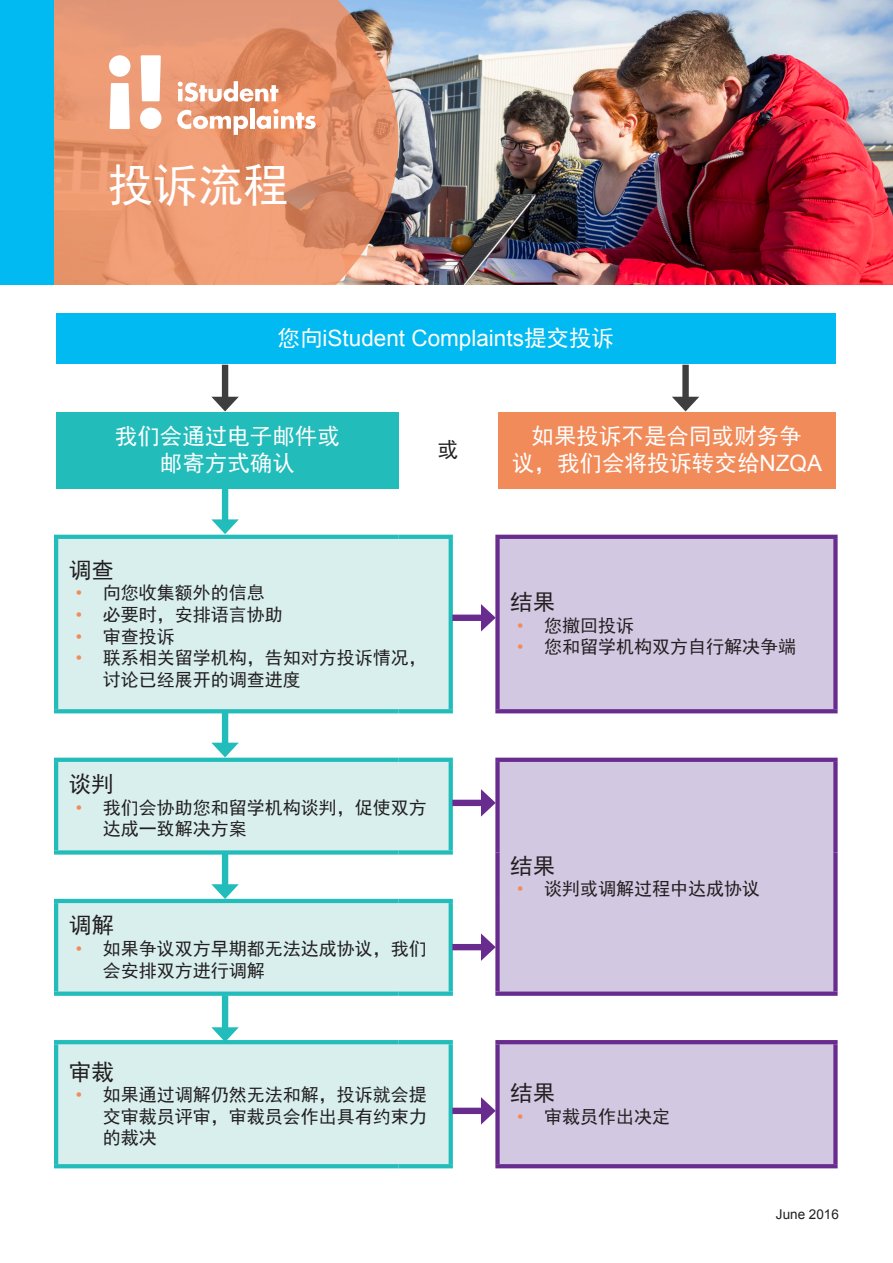
<style>
.page{position:relative;width:893px;height:1263px;background:#fff}
.page>*{position:absolute;margin:0;border:0;box-sizing:border-box;transform-origin:0 0}
.t1{font:45px "Sim Hei";color:#fff}
.Table_1{font:22.5px/27px "Sim Hei";color:#fff;text-align:center}
.Table_1-2{font:22.5px "Arial";color:#fff}
.Table_heading{font:22.5px "Sim Hei";color:#231f20}
.Table_1-3{font:21px "Sim Hei";color:#231f20}
.t2{font:18px/21.6px "Sim Hei";color:#231f20}
.t3{font:13.5px "Arial";color:#231f20}
.s1{font-family:"Sim Hei"}
.s2{font-family:"Arial";color:#f28b5a}
.s3{font-family:"Arial"}
</style>
<div class="page">
<div style="left:0;top:0;width:893px;height:285px;background:#00baf1"></div>
<img style="left:399px;top:0;width:494px;height:285px">
<svg style="left:54px;top:0;width:345px;height:285px;background:#e29470"></svg>
<div style="left:109px;top:55px;width:21px;height:22px;background:#fff;border-radius:50%"></div>
<svg style="left:110px;top:83px;width:20px;height:46px"></svg>
<div style="left:140px;top:108px;width:21px;height:21px;background:#fff;border-radius:50%"></div>
<svg style="left:141px;top:55px;width:20px;height:46px"></svg>
<svg style="left:178px;top:81px;width:100px;height:21px;background:#eebfa9"></svg>
<svg style="left:177px;top:110px;width:71px;height:25px;background:#ecb59b"></svg>
<div style="left:250px;top:108px;width:5px;height:21px;background:#fff"></div>
<svg style="left:256px;top:109px;width:60px;height:20px"></svg>
<div style="left:56px;top:313px;width:779px;height:50px;background:#00baf1"></div>
<div style="left:56px;top:412px;width:343px;height:76px;background:#22bcba"></div>
<div style="left:497px;top:412px;width:338px;height:76px;background:#f28b5a"></div>
<svg style="left:56px;top:539px;width:395px;height:625px;fill:#d8efee"></svg>
<svg style="left:497px;top:539px;width:338px;height:625px;background:#d9cfe5"></svg>
<hr style="left:54px;top:535px;width:345px;height:4px;background:#22bcba">
<hr style="left:54px;top:539px;width:4px;height:170px;background:#22bcba">
<hr style="left:399px;top:535px;width:54px;height:4px;background:#22bcba">
<svg style="left:449px;top:539px;width:4px;height:170px"></svg>
<svg style="left:54px;top:709px;width:345px;height:4px"></svg>
<svg style="left:399px;top:709px;width:54px;height:4px"></svg>
<svg style="left:54px;top:758px;width:345px;height:4px"></svg>
<hr style="left:54px;top:762px;width:4px;height:88px;background:#22bcba">
<svg style="left:399px;top:758px;width:54px;height:4px"></svg>
<svg style="left:449px;top:762px;width:4px;height:88px"></svg>
<div style="left:54px;top:850px;width:345px;height:5px;background:#22bcba"></div>
<div style="left:399px;top:850px;width:54px;height:5px;background:#22bcba"></div>
<hr style="left:54px;top:899px;width:345px;height:4px;background:#22bcba">
<hr style="left:54px;top:903px;width:4px;height:88px;background:#22bcba">
<hr style="left:399px;top:899px;width:54px;height:4px;background:#22bcba">
<svg style="left:449px;top:903px;width:4px;height:88px"></svg>
<div style="left:54px;top:991px;width:345px;height:5px;background:#22bcba"></div>
<div style="left:399px;top:991px;width:54px;height:5px;background:#22bcba"></div>
<hr style="left:54px;top:1040px;width:345px;height:4px;background:#22bcba">
<hr style="left:54px;top:1044px;width:4px;height:120px;background:#22bcba">
<hr style="left:399px;top:1040px;width:54px;height:4px;background:#22bcba">
<svg style="left:449px;top:1044px;width:4px;height:120px"></svg>
<svg style="left:54px;top:1164px;width:345px;height:4px"></svg>
<svg style="left:399px;top:1164px;width:54px;height:4px"></svg>
<hr style="left:495px;top:535px;width:343px;height:4px;background:#672c8e">
<div style="left:495px;top:539px;width:5px;height:170px;background:#672c8e"></div>
<div style="left:833px;top:539px;width:5px;height:170px;background:#672c8e"></div>
<svg style="left:495px;top:709px;width:343px;height:4px"></svg>
<svg style="left:495px;top:758px;width:343px;height:4px"></svg>
<div style="left:495px;top:762px;width:5px;height:90px;background:#672c8e"></div>
<div style="left:833px;top:762px;width:5px;height:90px;background:#672c8e"></div>
<div style="left:495px;top:852px;width:5px;height:49px;background:#672c8e"></div>
<div style="left:833px;top:852px;width:5px;height:49px;background:#672c8e"></div>
<div style="left:495px;top:901px;width:5px;height:90px;background:#672c8e"></div>
<div style="left:833px;top:901px;width:5px;height:90px;background:#672c8e"></div>
<div style="left:495px;top:991px;width:343px;height:5px;background:#672c8e"></div>
<hr style="left:495px;top:1040px;width:343px;height:4px;background:#672c8e">
<div style="left:495px;top:1044px;width:5px;height:120px;background:#672c8e"></div>
<div style="left:833px;top:1044px;width:5px;height:120px;background:#672c8e"></div>
<svg style="left:495px;top:1164px;width:343px;height:4px"></svg>
<div style="left:222px;top:365px;width:6px;height:37px;background:#3e3e3f"></div>
<svg style="left:211px;top:397px;width:28px;height:14px"></svg>
<div style="left:682px;top:365px;width:7px;height:37px;background:#3e3e3f"></div>
<svg style="left:672px;top:397px;width:27px;height:14px"></svg>
<div style="left:222px;top:487px;width:6px;height:38px;background:#22bcba"></div>
<svg style="left:211px;top:519px;width:28px;height:15px"></svg>
<div style="left:222px;top:711px;width:6px;height:37px;background:#22bcba"></div>
<svg style="left:211px;top:743px;width:28px;height:14px"></svg>
<div style="left:222px;top:852px;width:6px;height:38px;background:#22bcba"></div>
<svg style="left:211px;top:884px;width:28px;height:15px"></svg>
<div style="left:222px;top:995px;width:6px;height:38px;background:#22bcba"></div>
<svg style="left:211px;top:1027px;width:28px;height:13px"></svg>
<div style="left:452px;top:615px;width:35px;height:6px;background:#672c8e"></div>
<svg style="left:481px;top:604px;width:15px;height:27px"></svg>
<div style="left:452px;top:800px;width:35px;height:6px;background:#672c8e"></div>
<svg style="left:481px;top:789px;width:15px;height:28px"></svg>
<div style="left:452px;top:944px;width:35px;height:6px;background:#672c8e"></div>
<svg style="left:481px;top:933px;width:15px;height:28px"></svg>
<div style="left:452px;top:1108px;width:35px;height:6px;background:#672c8e"></div>
<svg style="left:481px;top:1097px;width:15px;height:27px"></svg>
<p class="t1" style="left:108px;top:162px;width:181px">投诉流程</p>
<p class="Table_1-2" style="left:278px;top:324px;width:338px"><span class="s1">您向</span>iStudent Complaints<span class="s1">提交投诉</span></p>
<p class="Table_1" style="left:115px;top:423px;width:226px">我们会通过电子邮件或邮寄方式确认</p>
<p class="Table_1-3" style="left:438px;top:439px;width:22px">或</p>
<p class="Table_heading" style="left:69px;top:558px;width:46px">调查</p>
<p class="t2" style="left:76px;top:582px;width:190px"><span class="s2">•</span> 向您收集额外的信息</p>
<p class="t2" style="left:76px;top:604px;width:208px"><span class="s2">•</span> 必要时，安排语言协助</p>
<p class="t2" style="left:76px;top:625px;width:100px"><span class="s2">•</span> 审查投诉</p>
<p class="t2" style="left:103px;top:647px;width:325px;text-indent:-27px"><span class="s2">•</span> 联系相关留学机构，告知对方投诉情况，讨论已经展开的调查进度</p>
<p class="Table_heading" style="left:69px;top:773px;width:46px">谈判</p>
<p class="t2" style="left:103px;top:797px;width:325px;text-indent:-27px"><span class="s2">•</span> 我们会协助您和留学机构谈判，促使双方达成一致解决方案</p>
<p class="Table_heading" style="left:69px;top:914px;width:46px">调解</p>
<p class="t2" style="left:103px;top:938px;width:325px;text-indent:-27px"><span class="s2">•</span> 如果争议双方早期都无法达成协议，我们会安排双方进行调解</p>
<p class="Table_1" style="left:512px;top:423px;width:312px">如果投诉不是合同或财务争<br>议，我们会将投诉转交给<span class="s3">NZQA</span></p>
<p class="Table_heading" style="left:510px;top:591px;width:46px">结果</p>
<p class="t2" style="left:517px;top:615px;width:118px"><span class="s2">•</span> 您撤回投诉</p>
<p class="t2" style="left:517px;top:636px;width:280px"><span class="s2">•</span> 您和留学机构双方自行解决争端</p>
<p class="Table_heading" style="left:510px;top:854px;width:46px">结果</p>
<p class="t2" style="left:517px;top:878px;width:244px"><span class="s2">•</span> 谈判或调解过程中达成协议</p>
<p class="Table_heading" style="left:69px;top:1060px;width:46px">审裁</p>
<p class="t2" style="left:103px;top:1084px;width:325px;text-align:justify;text-indent:-27px"><span class="s2">•</span> 如果通过调解仍然无法和解，投诉就会提交审裁员评审，审裁员会作出具有约束力的裁决</p>
<p class="Table_heading" style="left:510px;top:1082px;width:46px">结果</p>
<p class="t2" style="left:517px;top:1105px;width:154px"><span class="s2">•</span> 审裁员作出决定</p>
<p class="t3" style="left:776px;top:1205px;width:65px">June 2016</p>
</div>
